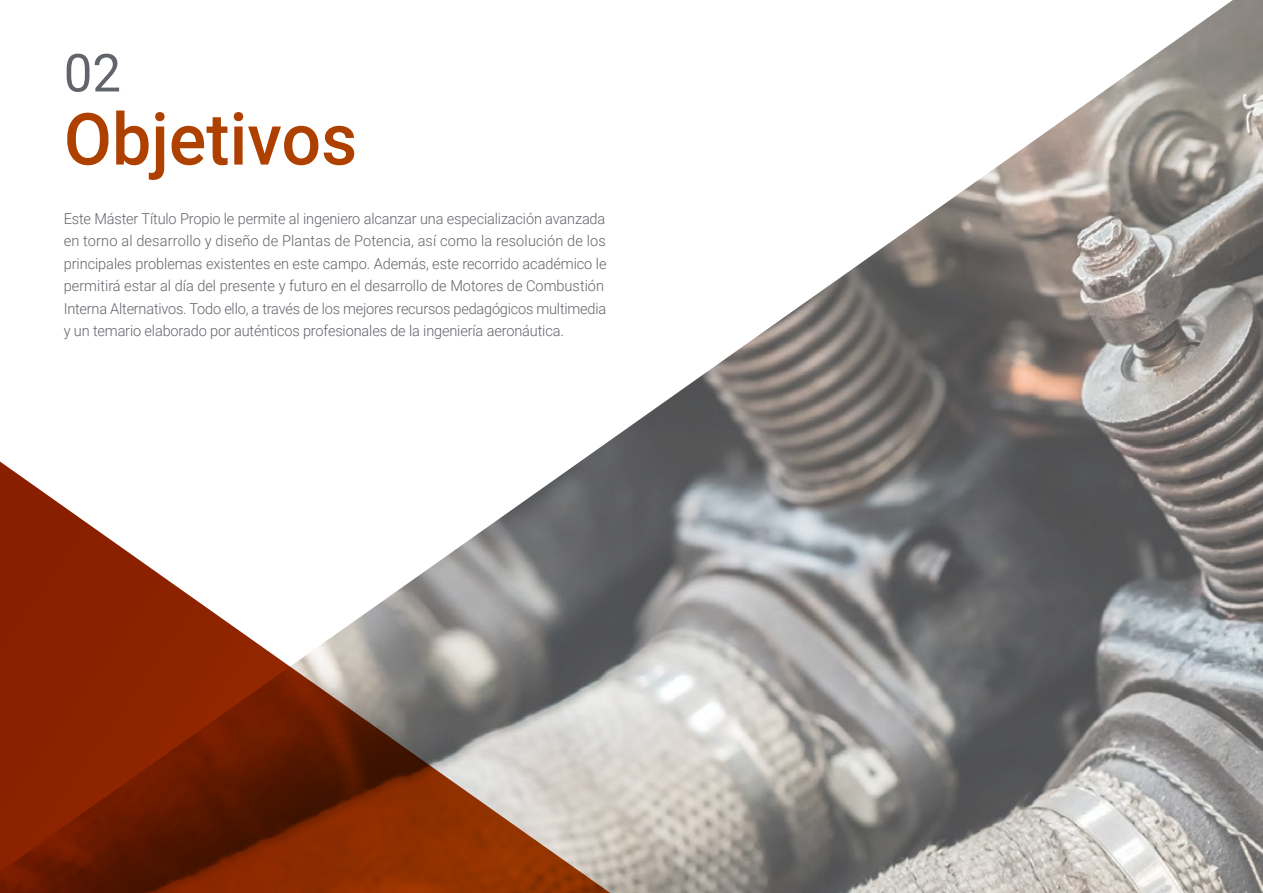
<style>
.page{position:relative;width:1263px;height:893px;background:#fff}
.page>*{position:absolute;margin:0;border:0;box-sizing:border-box;transform-origin:0 0}
.t1{font:500 72px "Roboto";color:#ae4000}
.t2{font:52.5px "Roboto";color:#61646a}
.t3{font:300 15px/22.5px "Roboto";letter-spacing:-.01em;color:#61646a}
</style>
<div class="page">
<img style="left:602px;top:0;width:661px;height:893px">
<svg style="left:0;top:446px;width:640px;height:447px"></svg>
<h2 class="t2" style="left:64px;top:36px;width:59px">02</h2>
<h1 class="t1" style="left:64px;top:89px;width:295px">Objetivos</h1>
<p class="t3" style="left:64px;top:207px;width:544px">Este Máster Título Propio le permite al ingeniero alcanzar una especialización avanzada en torno al desarrollo y diseño de Plantas de Potencia, así como la resolución de los principales problemas existentes en este campo. Además, este recorrido académico le permitirá estar al día del presente y futuro en el desarrollo de Motores de Combustión Interna Alternativos. Todo ello, a través de los mejores recursos pedagógicos multimedia y un temario elaborado por auténticos profesionales de la ingeniería aeronáutica.</p>
</div>
